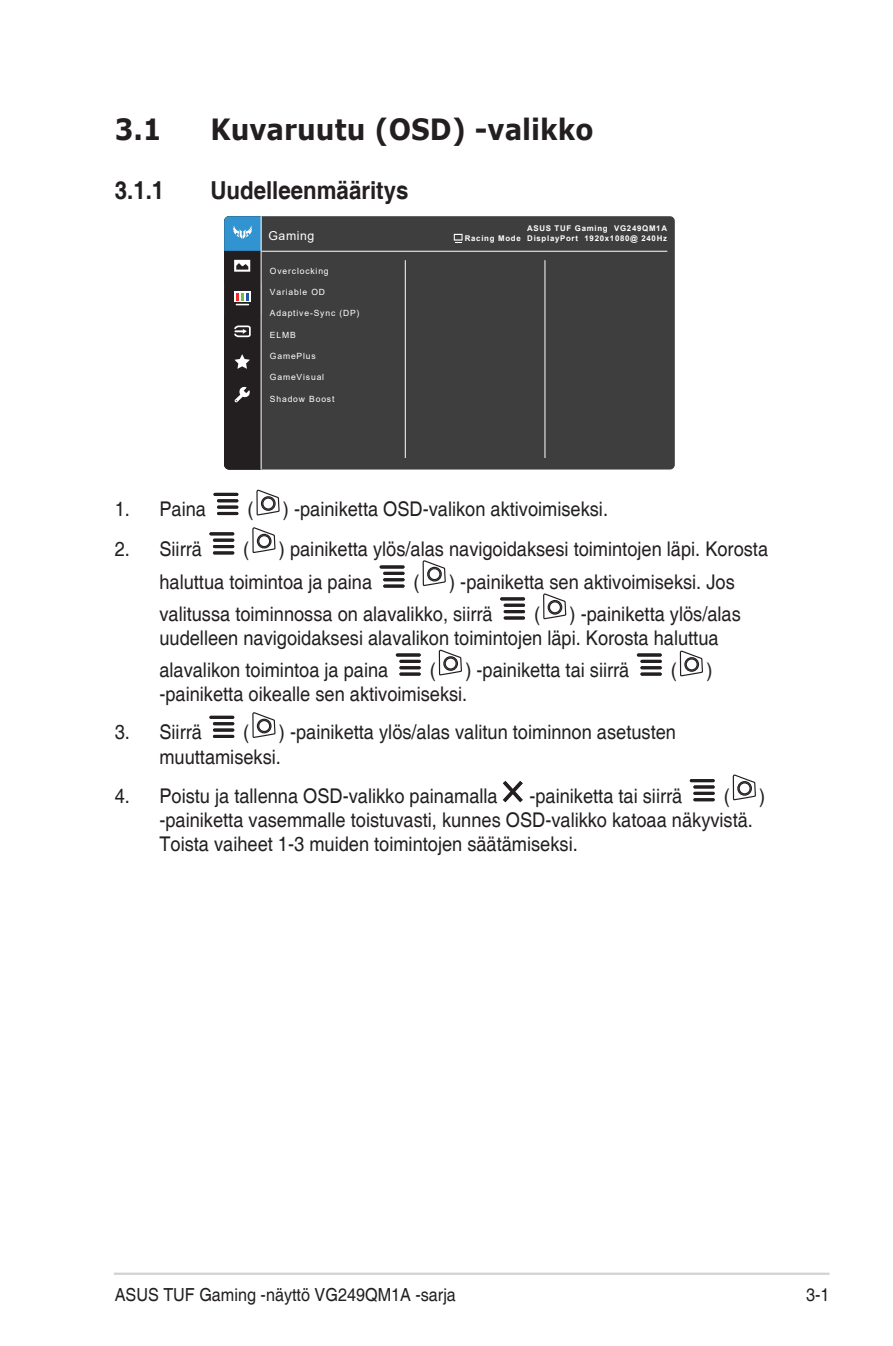
<style>
.page{position:relative;width:893px;height:1346px;background:#fff}
.page>*{position:absolute;margin:0;border:0;box-sizing:border-box;transform-origin:0 0}
.Heading_1{font:700 29.25px "Verdana";color:#231f20;scale:.9 1}
.Heading_2{font:700 24.75px "Helvetica";color:#231f20;scale:.9 1}
.t1{font:20.25px/24.3px "Helvetica";color:#231f20;scale:.9 1}
.Page_No__Right{font:18px "Helvetica";color:#231f20;scale:.9 1}
.t2{font:12.38px "Arial";letter-spacing:.05em;color:#fff}
.t3{font:8.55px "Arial";letter-spacing:.1em;color:#fff}
.t4{font:700 7.88px "Arial";letter-spacing:.09em;color:#fff}
</style>
<div class="page">
<hr style="left:114px;top:1272px;width:715px;height:3px;background:#d1d2d4">
<div style="left:262px;top:216px;width:413px;height:253px;background:#3e3e3f"></div>
<hr style="left:261px;top:251px;width:406px;height:1px;background:#fff">
<hr style="left:405px;top:260px;width:1px;height:198px;background:#fff">
<hr style="left:545px;top:260px;width:1px;height:198px;background:#fff">
<svg style="left:454px;top:234px;width:9px;height:9px"></svg>
<svg style="left:224px;top:216px;width:37px;height:253px;background:#373f48"></svg>
<hr style="left:213px;top:493px;width:25px;height:3px;background:#231f20;border-radius:2px">
<hr style="left:217px;top:499px;width:21px;height:3px;background:#231f20;border-radius:2px">
<svg style="left:217px;top:505px;width:21px;height:4px"></svg>
<hr style="left:217px;top:512px;width:21px;height:3px;background:#231f20;border-radius:2px">
<svg style="left:256px;top:490px;width:24px;height:25px"></svg>
<hr style="left:209px;top:532px;width:25px;height:3px;background:#231f20;border-radius:2px">
<hr style="left:213px;top:539px;width:21px;height:3px;background:#231f20;border-radius:2px">
<hr style="left:213px;top:545px;width:21px;height:3px;background:#231f20;border-radius:2px">
<hr style="left:213px;top:551px;width:21px;height:3px;background:#231f20;border-radius:2px">
<svg style="left:252px;top:527px;width:24px;height:26px"></svg>
<hr style="left:380px;top:565px;width:25px;height:3px;background:#231f20;border-radius:2px">
<hr style="left:383px;top:572px;width:22px;height:3px;background:#231f20;border-radius:2px">
<hr style="left:383px;top:578px;width:22px;height:3px;background:#231f20;border-radius:2px">
<svg style="left:383px;top:584px;width:22px;height:4px"></svg>
<svg style="left:423px;top:560px;width:23px;height:26px"></svg>
<hr style="left:500px;top:597px;width:25px;height:3px;background:#231f20;border-radius:2px">
<hr style="left:504px;top:604px;width:21px;height:3px;background:#231f20;border-radius:2px">
<hr style="left:504px;top:610px;width:21px;height:3px;background:#231f20;border-radius:2px">
<hr style="left:504px;top:616px;width:21px;height:3px;background:#231f20;border-radius:2px">
<svg style="left:543px;top:593px;width:23px;height:26px"></svg>
<hr style="left:396px;top:653px;width:25px;height:3px;background:#231f20;border-radius:2px">
<hr style="left:399px;top:660px;width:22px;height:3px;background:#231f20;border-radius:2px">
<hr style="left:399px;top:666px;width:22px;height:3px;background:#231f20;border-radius:2px">
<svg style="left:399px;top:672px;width:22px;height:4px"></svg>
<svg style="left:439px;top:650px;width:23px;height:25px"></svg>
<hr style="left:637px;top:653px;width:25px;height:3px;background:#231f20;border-radius:2px">
<hr style="left:640px;top:660px;width:22px;height:3px;background:#231f20;border-radius:2px">
<hr style="left:640px;top:666px;width:22px;height:3px;background:#231f20;border-radius:2px">
<svg style="left:640px;top:672px;width:22px;height:4px"></svg>
<svg style="left:680px;top:651px;width:23px;height:25px"></svg>
<hr style="left:209px;top:716px;width:25px;height:3px;background:#231f20;border-radius:2px">
<hr style="left:213px;top:722px;width:21px;height:3px;background:#231f20;border-radius:2px">
<hr style="left:213px;top:728px;width:21px;height:3px;background:#231f20;border-radius:2px">
<hr style="left:213px;top:735px;width:21px;height:3px;background:#231f20;border-radius:2px">
<svg style="left:252px;top:712px;width:24px;height:26px"></svg>
<svg style="left:503px;top:781px;width:20px;height:21px"></svg>
<hr style="left:690px;top:779px;width:25px;height:3px;background:#231f20;border-radius:2px">
<hr style="left:693px;top:785px;width:22px;height:3px;background:#231f20;border-radius:2px">
<hr style="left:693px;top:792px;width:22px;height:3px;background:#231f20;border-radius:2px">
<hr style="left:693px;top:798px;width:22px;height:3px;background:#231f20;border-radius:2px">
<svg style="left:733px;top:774px;width:23px;height:26px"></svg>
<p class="Heading_1" style="left:115px;top:109px;width:54px">3.1</p>
<p class="Heading_1" style="left:210px;top:109px;width:427px">Kuvaruutu (OSD) -valikko</p>
<p class="Heading_2" style="left:115px;top:175px;width:57px">3.1.1</p>
<p class="Heading_2" style="left:210px;top:175px;width:222px">Uudelleenmääritys</p>
<p class="t4" style="left:527px;top:223px;width:141px">ASUS TUF Gaming VG249QM1A</p>
<p class="t2" style="left:268px;top:227px;width:48px">Gaming</p>
<p class="t4" style="left:465px;top:233px;width:204px">Racing Mode DisplayPort 1920x1080@ 240Hz</p>
<p class="t3" style="left:270px;top:265px;width:60px">Overclocking</p>
<p class="t3" style="left:270px;top:286px;width:57px">Variable OD</p>
<p class="t3" style="left:270px;top:307px;width:91px">Adaptive-Sync (DP)</p>
<p class="t3" style="left:270px;top:329px;width:27px">ELMB</p>
<p class="t3" style="left:270px;top:350px;width:47px">GamePlus</p>
<p class="t3" style="left:270px;top:371px;width:56px">GameVisual</p>
<p class="t3" style="left:270px;top:393px;width:66px">Shadow Boost</p>
<p class="t1" style="left:115px;top:498px;width:103px">1. Paina</p>
<p class="t1" style="left:247px;top:498px;width:8px">(</p>
<p class="t1" style="left:283px;top:498px;width:363px">) -painiketta OSD-valikon aktivoimiseksi.</p>
<p class="t1" style="left:115px;top:537px;width:98px">2. Siirrä</p>
<p class="t1" style="left:243px;top:537px;width:8px">(</p>
<p class="t1" style="left:159px;top:533px;width:678px;line-height:33.1px;text-indent:119px">) painiketta ylös/alas navigoidaksesi toimintojen läpi. Korosta haluttua toimintoa ja paina</p>
<p class="t1" style="left:159px;top:567px;width:641px;line-height:31.9px;text-indent:290px">) -painiketta sen aktivoimiseksi. Jos valitussa toiminnossa on alavalikko, siirrä</p>
<p class="t1" style="left:414px;top:570px;width:8px">(</p>
<p class="t1" style="left:159px;top:602px;width:647px;text-indent:410px">) -painiketta ylös/alas uudelleen navigoidaksesi alavalikon toimintojen läpi. Korosta haluttua</p>
<p class="t1" style="left:159px;top:658px;width:256px">alavalikon toimintoa ja paina</p>
<p class="t1" style="left:430px;top:658px;width:8px">(</p>
<p class="t1" style="left:465px;top:658px;width:184px">) -painiketta tai siirrä</p>
<p class="t1" style="left:671px;top:658px;width:8px">(</p>
<p class="t1" style="left:706px;top:658px;width:8px">)</p>
<p class="t1" style="left:159px;top:683px;width:344px">-painiketta oikealle sen aktivoimiseksi.</p>
<p class="t1" style="left:115px;top:721px;width:98px">3. Siirrä</p>
<p class="t1" style="left:243px;top:721px;width:8px">(</p>
<p class="t1" style="left:534px;top:602px;width:8px">(</p>
<p class="t1" style="left:159px;top:721px;width:575px;text-indent:119px">) -painiketta ylös/alas valitun toiminnon asetusten muuttamiseksi.</p>
<p class="t1" style="left:115px;top:784px;width:427px">4. Poistu ja tallenna OSD-valikko painamalla</p>
<p class="t1" style="left:529px;top:784px;width:171px">-painiketta tai siirrä</p>
<p class="t1" style="left:724px;top:784px;width:8px">(</p>
<p class="t1" style="left:759px;top:784px;width:8px">)</p>
<p class="t1" style="left:159px;top:808px;width:661px">-painiketta vasemmalle toistuvasti, kunnes OSD-valikko katoaa näkyvistä.<br>Toista vaiheet 1-3 muiden toimintojen säätämiseksi.</p>
<p class="Page_No__Right" style="left:115px;top:1284px;width:381px">ASUS TUF Gaming -näyttö VG249QM1A -sarja</p>
<p class="Page_No__Right" style="left:806px;top:1284px;width:28px">3-1</p>
</div>
